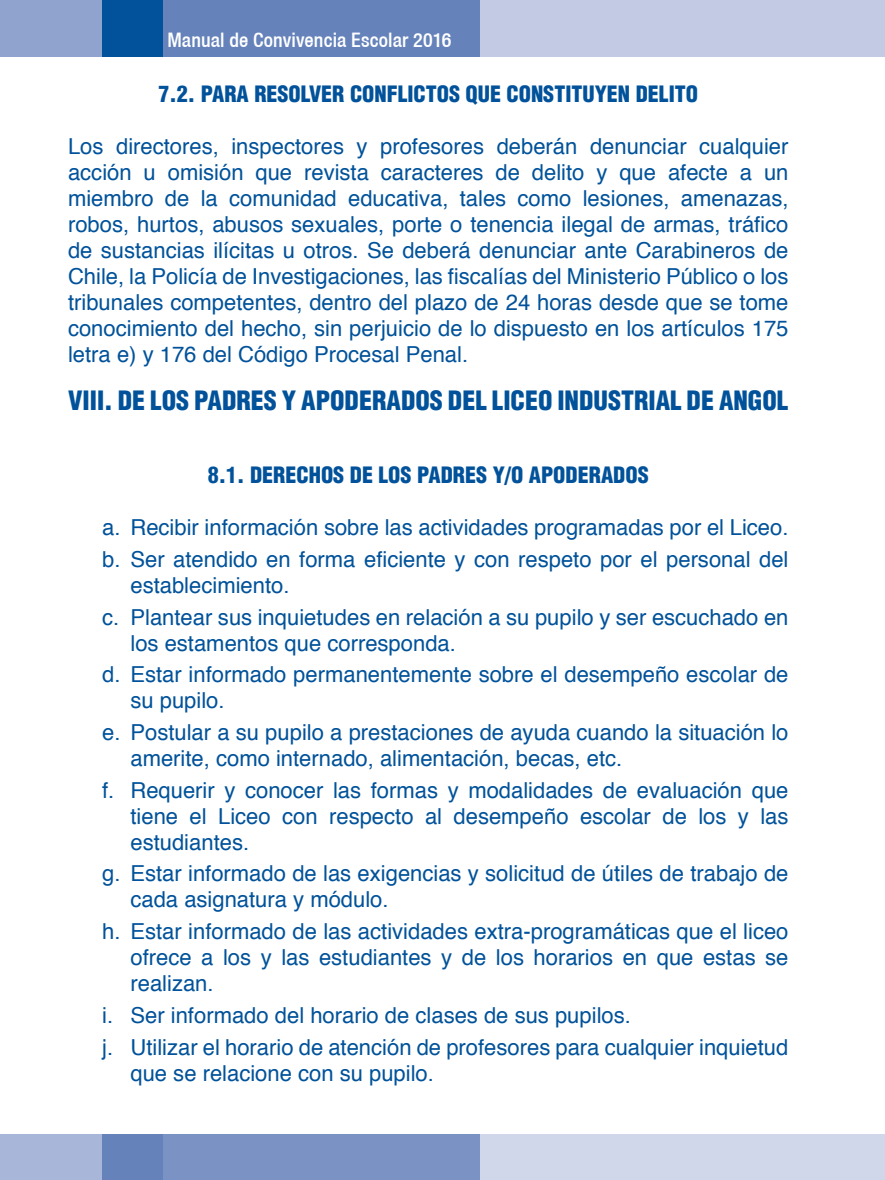
<style>
.page{position:relative;width:885px;height:1180px;background:#fff}
.page>*{position:absolute;margin:0;border:0;box-sizing:border-box;transform-origin:0 0}
.t1{font:900 condensed 26px "Helvetica";color:#01529a}
.t2{font:22px/26px "Helvetica";color:#01529a}
.t3{font:900 condensed 22px "Helvetica";color:#01529a}
.t4{font:500 condensed 20px "Helvetica 67";letter-spacing:.005em;color:#fff}
</style>
<div class="page">
<div style="left:476px;top:0;width:408px;height:57px;background:#c3cbe4"></div>
<div style="left:0;top:0;width:103px;height:57px;background:#90a3ce"></div>
<div style="left:103px;top:0;width:60px;height:57px;background:#01529a"></div>
<div style="left:163px;top:0;width:316px;height:57px;background:#6582ba"></div>
<div style="left:476px;top:1134px;width:408px;height:45px;background:#d0d7ea"></div>
<div style="left:0;top:1134px;width:103px;height:45px;background:#a8b6d9"></div>
<div style="left:103px;top:1134px;width:60px;height:45px;background:#6582ba"></div>
<div style="left:163px;top:1134px;width:316px;height:45px;background:#7a92c4"></div>
<p class="t4" style="left:167px;top:28px;width:285px">Manual de Convivencia Escolar 2016</p>
<p class="t3" style="left:158px;top:80px;width:541px">7.2. PARA RESOLVER CONFLICTOS QUE CONSTITUYEN DELITO</p>
<p class="t2" style="left:68px;top:134px;width:722px;text-align:justify">Los directores, inspectores y profesores deberán denunciar cualquier acción u omisión que revista caracteres de delito y que afecte a un miembro de la comunidad educativa, tales como lesiones, amenazas, robos, hurtos, abusos sexuales, porte o tenencia ilegal de armas, tráfico de sustancias ilícitas u otros. Se deberá denunciar ante Carabineros de Chile, la Policía de Investigaciones, las fiscalías del Ministerio Público o los tribunales competentes, dentro del plazo de 24 horas desde que se tome conocimiento del hecho, sin perjuicio de lo dispuesto en los artículos 175 letra e) y 176 del Código Procesal Penal.</p>
<p class="t1" style="left:68px;top:384px;width:721px">VIII. DE LOS PADRES Y APODERADOS DEL LICEO INDUSTRIAL DE ANGOL</p>
<p class="t3" style="left:208px;top:460px;width:442px">8.1. DERECHOS DE LOS PADRES Y/O APODERADOS</p>
<p class="t2" style="left:102px;top:512px;width:687px;line-height:31.6px">a. Recibir información sobre las actividades programadas por el Liceo. b. Ser atendido en forma eficiente y con respeto por el personal del</p>
<p class="t2" style="left:102px;top:570px;width:687px;line-height:31.6px;text-indent:28px">establecimiento.<br>c. Plantear sus inquietudes en relación a su pupilo y ser escuchado en</p>
<p class="t2" style="left:102px;top:627px;width:687px;line-height:31.6px;text-indent:28px">los estamentos que corresponda.<br>d. Estar informado permanentemente sobre el desempeño escolar de</p>
<p class="t2" style="left:102px;top:685px;width:687px;line-height:31.6px;text-indent:28px">su pupilo.<br>e. Postular a su pupilo a prestaciones de ayuda cuando la situación lo</p>
<p class="t2" style="left:102px;top:743px;width:687px;line-height:31.6px;text-indent:28px">amerite, como internado, alimentación, becas, etc.<br>f. Requerir y conocer las formas y modalidades de evaluación que</p>
<p class="t2" style="left:130px;top:803px;width:659px">tiene el Liceo con respecto al desempeño escolar de los y las estudiantes.</p>
<p class="t2" style="left:130px;top:861px;width:659px;text-indent:-28px">g. Estar informado de las exigencias y solicitud de útiles de trabajo de cada asignatura y módulo.</p>
<p class="t2" style="left:130px;top:918px;width:659px;text-align:justify;text-indent:-28px">h. Estar informado de las actividades extra-programáticas que el liceo ofrece a los y las estudiantes y de los horarios en que estas se realizan.</p>
<p class="t2" style="left:102px;top:999px;width:687px;line-height:31.6px">i. Ser informado del horario de clases de sus pupilos.<br>j. Utilizar el horario de atención de profesores para cualquier inquietud</p>
<p class="t2" style="left:130px;top:1060px;width:305px">que se relacione con su pupilo.</p>
</div>
